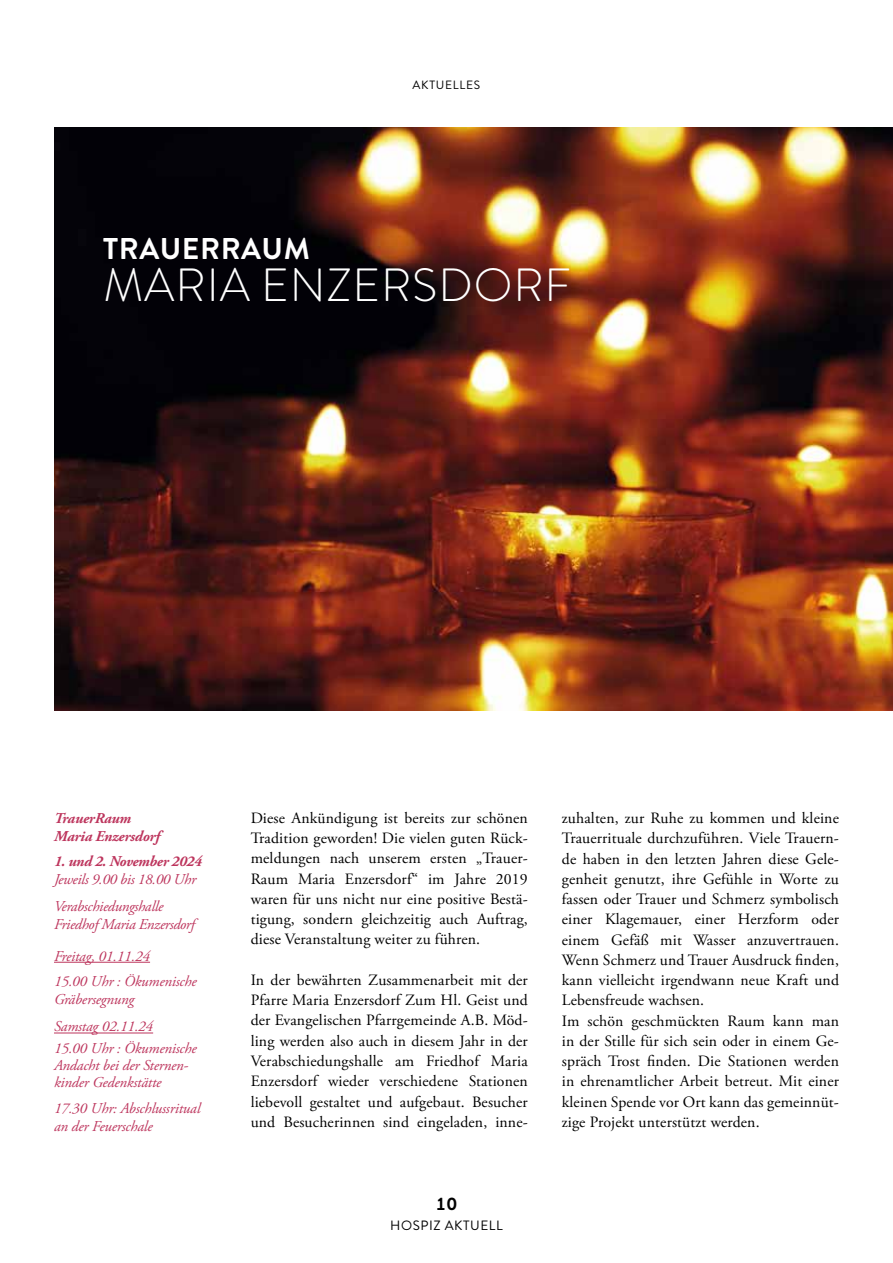
<style>
.page{position:relative;width:893px;height:1263px;background:#fff}
.page>*{position:absolute;margin:0;border:0;box-sizing:border-box;transform-origin:0 0}
.t1{font:300 46.5px "Brandon Grotesque";letter-spacing:.02em;color:#fff}
.t2{font:700 30px "Brandon Grotesque";letter-spacing:.02em;color:#fff}
.t3{font:700 18px "Brandon Grotesque";color:#000}
.t4{font:15.75px/20.2px "Adobe Garamond Pro";letter-spacing:.01em;color:#000;text-align:justify}
.t5{font:italic 15px/17.2px "Adobe Garamond Pro";letter-spacing:-.01em;color:#bd355d}
.t6{font:italic 700 15px/17.2px "Adobe Garamond Pro";letter-spacing:-.015em;color:#bd355d}
.t7{font:13.5px "Brandon Grotesque";letter-spacing:.04em;color:#000}
.t8{font:12px "Brandon Grotesque";letter-spacing:.06em;color:#000}
</style>
<div class="page">
<img style="left:54px;top:128px;width:839px;height:582px">
<hr style="left:54px;top:962px;width:96px;height:1px;background:#bd355d">
<hr style="left:54px;top:1032px;width:99px;height:1px;background:#bd355d">
<p class="t8" style="left:412px;top:77px;width:69px">AKTUELLES</p>
<h2 class="t2" style="left:103px;top:228px;width:208px">TRAUERRAUM</h2>
<h1 class="t1" style="left:103px;top:253px;width:469px">MARIA ENZERSDORF</h1>
<p class="t6" style="left:54px;top:810px;width:108px">TrauerRaum<br>Maria Enzersdorf</p>
<p class="t6" style="left:54px;top:853px;width:149px">1. und 2. November 2024</p>
<p class="t5" style="left:54px;top:865px;width:144px;line-height:27.8px">Jeweils 9.00 bis 18.00 Uhr<br>Verabschiedungshalle</p>
<p class="t5" style="left:54px;top:908px;width:142px;line-height:32px">Friedhof Maria Enzersdorf<br>Freitag, 01.11.24</p>
<p class="t5" style="left:54px;top:973px;width:144px">15.00 Uhr : Ökumenische<br>Gräbersegnung</p>
<p class="t5" style="left:54px;top:1016px;width:144px;line-height:21.5px">Samstag 02.11.24<br>15.00 Uhr : Ökumenische</p>
<p class="t5" style="left:54px;top:1057px;width:136px">Andacht bei der Sternen&shy;kinder Gedenkstätte</p>
<p class="t5" style="left:54px;top:1100px;width:148px">17.30 Uhr: Abschlussritual an der Feuerschale</p>
<p class="t4" style="left:251px;top:808px;width:279px">Diese Ankündigung ist bereits zur schönen Tradition geworden! Die vielen guten Rück&shy;meldungen nach unserem ersten „Trauer-Raum Maria Enzersdorf“ im Jahre 2019 waren für uns nicht nur eine positive Bestä&shy;tigung, sondern gleichzeitig auch Auftrag, diese Veranstaltung weiter zu führen.</p>
<p class="t4" style="left:251px;top:970px;width:279px">In der bewährten Zusammenarbeit mit der Pfarre Maria Enzersdorf Zum Hl. Geist und der Evangelischen Pfarrgemeinde A.B. Möd&shy;ling werden also auch in diesem Jahr in der Verabschiedungshalle am Friedhof Maria Enzersdorf wieder verschiedene Stationen liebevoll gestaltet und aufgebaut. Besucher und Besucherinnen sind eingeladen, inne-</p>
<p class="t3" style="left:436px;top:1191px;width:23px">10</p>
<p class="t7" style="left:390px;top:1216px;width:114px">HOSPIZ AKTUELL</p>
<p class="t4" style="left:562px;top:808px;width:279px;text-align:left">zuhalten, zur Ruhe zu kommen und kleine Trauerrituale durchzuführen. Viele Trauern&shy;de haben in den letzten Jahren diese Gele&shy;genheit genutzt, ihre Gefühle in Worte zu fassen oder Trauer und Schmerz symbolisch einer Klagemauer, einer Herzform oder einem Gefäß mit Wasser anzuvertrauen.<br>Wenn Schmerz und Trauer Ausdruck finden, kann vielleicht irgendwann neue Kraft und Lebensfreude wachsen.<br>Im schön geschmückten Raum kann man in der Stille für sich sein oder in einem Ge&shy;spräch Trost finden. Die Stationen werden in ehrenamtlicher Arbeit betreut. Mit einer kleinen Spende vor Ort kann das gemeinnüt&shy;zige Projekt unterstützt werden.</p>
</div>
